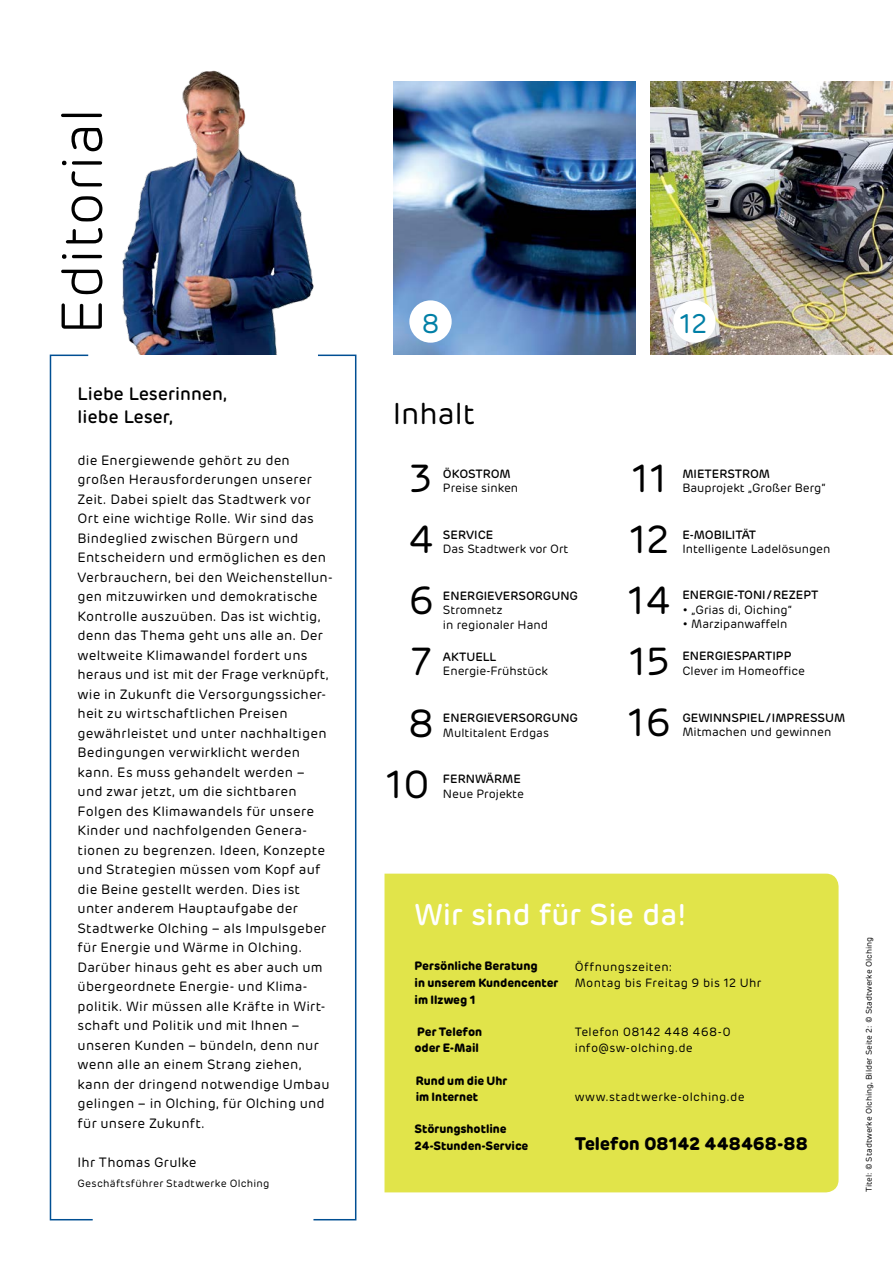
<style>
.page{position:relative;width:893px;height:1263px;background:#fff}
.page>*{position:absolute;margin:0;border:0;box-sizing:border-box;transform-origin:0 0}
.t1{font:300 57.75px "Rubrik";color:#000}
.t2{font:39px "Rubrik";color:#000}
.t3{font:500 30px "Rubrik";color:#fff}
.t4{font:30px "Rubrik";color:#000}
.t5{font:27px "Rubrik";color:#007fa6}
.t6{font:500 18px/22.5px "Rubrik";color:#000}
.t7{font:700 18px "Rubrik";letter-spacing:-.025em;color:#000}
.t8{font:13.5px/19.5px "Rubrik";letter-spacing:.015em;color:#000}
.t9{font:12px/14.4px "Rubrik";color:#000}
.t10{font:500 12px "Rubrik";color:#000}
.t11{font:700 12px/16.5px "Rubrik";color:#000}
.t12{font:12px/16.5px "Rubrik";letter-spacing:.03em;color:#000}
.t13{font:12px "Rubrik";letter-spacing:.035em;color:#000}
.t14{font:10.5px "Rubrik";letter-spacing:.03em;color:#000}
.t15{font:8.25px "Rubrik";color:#000}
</style>
<div class="page">
<img style="left:122px;top:70px;width:192px;height:285px">
<img style="left:651px;top:82px;width:242px;height:273px">
<img style="left:393px;top:82px;width:243px;height:273px">
<div style="left:409px;top:300px;width:43px;height:43px;background:#fff;border-radius:50%"></div>
<div style="left:673px;top:300px;width:43px;height:43px;background:#fff;border-radius:50%"></div>
<div style="left:384px;top:874px;width:454px;height:318px;background:#e1e44a"></div>
<svg style="left:49px;top:354px;width:44px;height:867px"></svg>
<svg style="left:312px;top:354px;width:45px;height:867px"></svg>
<h1 class="t1" style="left:48px;top:335px;width:229px;rotate:-90deg">Editorial</h1>
<h3 class="t6" style="left:78px;top:383px;width:151px">LIEBE LESERINNEN,<br>LIEBE LESER,</h3>
<p class="t8" style="left:78px;top:451px;width:257px">die Energiewende gehört zu den großen Herausforderungen unserer Zeit. Dabei spielt das Stadtwerk vor Ort eine wichtige Rolle. Wir sind das Bindeglied zwischen Bürgern und Entscheidern und ermöglichen es den Verbrauchern, bei den Weichenstellun&shy;gen mitzuwirken und demokratische Kontrolle auszuüben. Das ist wichtig, denn das Thema geht uns alle an. Der weltweite Klimawandel fordert uns heraus und ist mit der Frage verknüpft, wie in Zukunft die Versorgungssicher&shy;heit zu wirtschaftlichen Preisen gewährleistet und unter nachhaltigen Bedingungen verwirklicht werden kann. Es muss gehandelt werden – und zwar jetzt, um die sichtbaren Folgen des Klimawandels für unsere Kinder und nachfolgenden Genera&shy;tionen zu begrenzen. Ideen, Konzepte und Strategien müssen vom Kopf auf die Beine gestellt werden. Dies ist unter anderem Hauptaufgabe der Stadtwerke Olching – als Impulsgeber für Energie und Wärme in Olching.<br>Darüber hinaus geht es aber auch um übergeordnete Energie- und Klima&shy;politik. Wir müssen alle Kräfte in Wirt&shy;schaft und Politik und mit Ihnen – unseren Kunden – bündeln, denn nur wenn alle an einem Strang ziehen, kann der dringend notwendige Umbau gelingen – in Olching, für Olching und für unsere Zukunft.</p>
<p class="t8" style="left:78px;top:1153px;width:121px">Ihr Thomas Grulke</p>
<p class="t14" style="left:78px;top:1177px;width:193px">Geschäftsführer Stadtwerke Olching</p>
<h3 class="t5" style="left:421px;top:307px;width:20px">8</h3>
<h3 class="t5" style="left:679px;top:307px;width:30px">12</h3>
<h3 class="t4" style="left:393px;top:396px;width:84px">Inhalt</h3>
<h2 class="t2" style="left:410px;top:455px;width:25px">3</h2>
<p class="t10" style="left:443px;top:466px;width:69px">ÖKOSTROM</p>
<p class="t9" style="left:443px;top:481px;width:77px">Preise sinken</p>
<h2 class="t2" style="left:408px;top:516px;width:27px">4</h2>
<p class="t10" style="left:443px;top:527px;width:52px">SERVICE</p>
<p class="t9" style="left:443px;top:542px;width:127px">Das Stadtwerk vor Ort</p>
<h2 class="t2" style="left:408px;top:577px;width:28px">6</h2>
<p class="t10" style="left:443px;top:588px;width:136px">ENERGIEVERSORGUNG</p>
<p class="t9" style="left:443px;top:603px;width:106px">Stromnetz<br>in regionaler Hand</p>
<h2 class="t2" style="left:411px;top:638px;width:22px">7</h2>
<p class="t10" style="left:443px;top:649px;width:55px">AKTUELL</p>
<p class="t9" style="left:443px;top:664px;width:106px">Energie-Frühstück</p>
<h2 class="t2" style="left:408px;top:700px;width:28px">8</h2>
<p class="t10" style="left:443px;top:711px;width:136px">ENERGIEVERSORGUNG</p>
<p class="t9" style="left:443px;top:725px;width:107px">Multitalent Erdgas</p>
<h2 class="t2" style="left:385px;top:761px;width:47px">10</h2>
<p class="t10" style="left:443px;top:772px;width:79px">FERNWÄRME</p>
<p class="t9" style="left:443px;top:786px;width:83px">Neue Projekte</p>
<h2 class="t2" style="left:631px;top:455px;width:37px">11</h2>
<p class="t10" style="left:682px;top:466px;width:89px">MIETERSTROM</p>
<p class="t9" style="left:682px;top:481px;width:145px">Bauprojekt „Großer Berg“</p>
<h2 class="t2" style="left:629px;top:516px;width:42px">12</h2>
<p class="t10" style="left:682px;top:527px;width:75px">E-MOBILITÄT</p>
<p class="t9" style="left:682px;top:542px;width:149px">Intelligente Ladelösungen</p>
<h2 class="t2" style="left:627px;top:577px;width:45px">14</h2>
<p class="t10" style="left:682px;top:588px;width:138px">ENERGIE-TONI/ REZEPT</p>
<p class="t9" style="left:682px;top:602px;width:111px">• „Grias di, Oiching“</p>
<p class="t9" style="left:682px;top:617px;width:107px">• Marzipanwaffeln</p>
<h2 class="t2" style="left:628px;top:638px;width:43px">15</h2>
<p class="t10" style="left:682px;top:649px;width:111px">ENERGIESPARTIPP</p>
<p class="t9" style="left:682px;top:664px;width:124px">Clever im Homeoffice</p>
<h2 class="t2" style="left:627px;top:699px;width:45px">16</h2>
<p class="t10" style="left:682px;top:710px;width:164px">GEWINNSPIEL/ IMPRESSUM</p>
<p class="t9" style="left:682px;top:725px;width:150px">Mitmachen und gewinnen</p>
<h3 class="t3" style="left:415px;top:897px;width:272px">WIR SIND FÜR SIE DA!</h3>
<p class="t11" style="left:415px;top:958px;width:145px">Persönliche Beratung<br>in unserem Kundencenter im Ilzweg 1</p>
<p class="t12" style="left:575px;top:958px;width:188px">Öffnungszeiten:<br>Montag bis Freitag 9 bis 12 Uhr</p>
<p class="t11" style="left:415px;top:1023px;width:69px">Per Telefon oder E-Mail</p>
<p class="t12" style="left:575px;top:1023px;width:157px">Telefon 08142 448 468-0 info@sw-olching.de</p>
<p class="t11" style="left:416px;top:1072px;width:93px">Rund um die Uhr im Internet</p>
<p class="t11" style="left:415px;top:1121px;width:115px">Störungshotline<br>24-Stunden-Service</p>
<p class="t13" style="left:575px;top:1090px;width:171px">www.stadtwerke-olching.de</p>
<h3 class="t7" style="left:575px;top:1132px;width:235px">Telefon 08142 448468-88</h3>
<p class="t15" style="left:864px;top:1192px;width:257px;rotate:-90deg">Titel: © Stadtwerke Olching, Bilder Seite 2: © Stadtwerke Olching</p>
</div>
